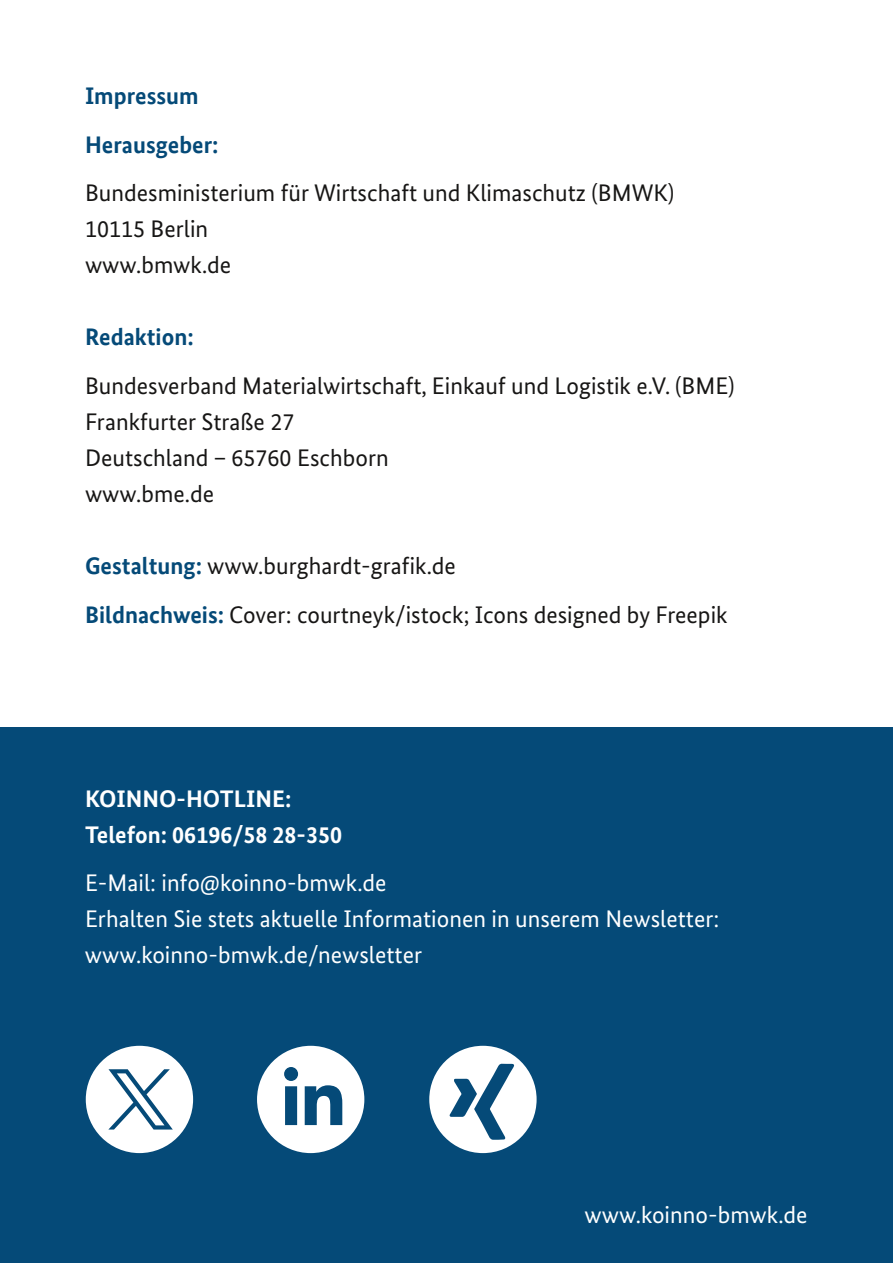
<style>
.page{position:relative;width:893px;height:1263px;background:#fff}
.page>*{position:absolute;margin:0;border:0;box-sizing:border-box;transform-origin:0 0}
.t1{font:24px/36px "Bundes Sans";color:#171615}
.t2{font:24px/36px "Bundes Sans";color:#fff}
.t3{font:700 24px/48.8px "Bundes Sans Office";color:#054a78}
.t4{font:700 24px "Bundes Sans";color:#fff}
.t5{font:700 24px "Bundes Sans Office";color:#fff}
.s1{font-family:"Bundes Sans Office";font-weight:700;color:#054a78}
</style>
<div class="page">
<div style="left:0;top:727px;width:893px;height:536px;background:#054a78"></div>
<svg style="left:86px;top:1046px;width:107px;height:107px"></svg>
<svg style="left:257px;top:1046px;width:107px;height:107px"></svg>
<svg style="left:429px;top:1046px;width:108px;height:107px"></svg>
<p class="t3" style="left:85px;top:71px;width:135px">Impressum<br>Herausgeber:</p>
<p class="t1" style="left:85px;top:177px;width:591px">Bundesministerium für Wirtschaft und Klimaschutz (BMWK)<br>10115 Berlin<br>www.bmwk.de</p>
<p class="t3" style="left:85px;top:312px;width:110px">Redaktion:</p>
<p class="t1" style="left:85px;top:370px;width:651px">Bundesverband Materialwirtschaft, Einkauf und Logistik e.V. (BME)<br>Frankfurter Straße 27<br>Deutschland – 65760 Eschborn<br>www.bme.de</p>
<p class="t1" style="left:85px;top:543px;width:644px;line-height:48.8px"><span class="s1">Gestaltung:</span> www.burghardt-grafik.de<br><span class="s1">Bildnachweis:</span> Cover: courtneyk/istock; Icons designed by Freepik</p>
<p class="t5" style="left:85px;top:784px;width:208px">KOINNO-HOTLINE:</p>
<p class="t4" style="left:85px;top:824px;width:259px">Telefon: 06196/58 28-350</p>
<p class="t2" style="left:85px;top:867px;width:636px">E-Mail: info@koinno-bmwk.de<br>Erhalten Sie stets aktuelle Informationen in unserem Newsletter: www.koinno-bmwk.de/newsletter</p>
<p class="t2" style="left:585px;top:1199px;width:224px">www.koinno-bmwk.de</p>
</div>
